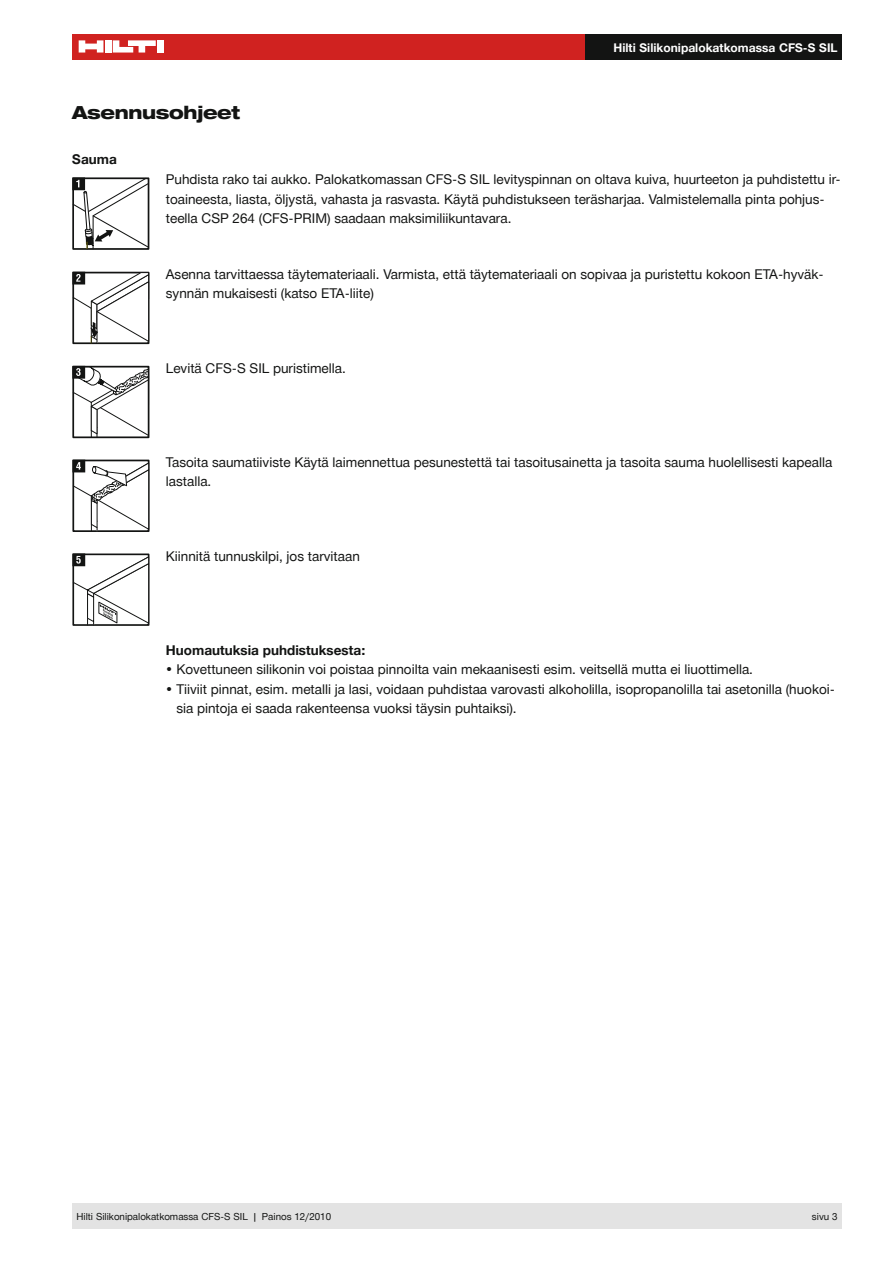
<style>
.page{position:relative;width:893px;height:1263px;background:#fff}
.page>*{position:absolute;margin:0;border:0;box-sizing:border-box;transform-origin:0 0}
.t1{font:800 expanded 18px "Hilti";letter-spacing:-.02em;color:#131413}
.t2{font:13.5px/19.5px "Hilti";color:#131413}
.t3{font:700 13.5px "Hilti";color:#131413}
.t4{font:700 12px "Hilti";color:#fff}
.t5{font:9.75px "Hilti";color:#131413}
</style>
<div class="page">
<div style="left:72px;top:34px;width:513px;height:26px;background:#d02220"></div>
<div style="left:105px;top:40px;width:6px;height:13px;background:#fff"></div>
<div style="left:157px;top:40px;width:7px;height:13px;background:#fff"></div>
<svg style="left:79px;top:40px;width:24px;height:13px"></svg>
<svg style="left:113px;top:40px;width:43px;height:13px"></svg>
<div style="left:585px;top:34px;width:257px;height:26px;background:#131413"></div>
<div style="left:72px;top:1203px;width:770px;height:26px;background:#e3e3e3"></div>
<svg style="left:72px;top:177px;width:78px;height:73px"></svg>
<svg style="left:72px;top:272px;width:78px;height:72px"></svg>
<svg style="left:72px;top:365px;width:78px;height:73px"></svg>
<svg style="left:72px;top:460px;width:78px;height:71px"></svg>
<svg style="left:72px;top:553px;width:77px;height:72px"></svg>
<h1 class="t1" style="left:72px;top:101px;width:170px">Asennusohjeet</h1>
<p class="t3" style="left:72px;top:152px;width:46px">Sauma</p>
<p class="t4" style="left:613px;top:41px;width:226px">Hilti Silikonipalokatkomassa CFS-S SIL</p>
<p class="t2" style="left:166px;top:170px;width:676px">Puhdista rako tai aukko. Palokatkomassan CFS-S SIL levityspinnan on oltava kuiva, huurteeton ja puhdistettu ir&shy;toaineesta, liasta, öljystä, vahasta ja rasvasta. Käytä puhdistukseen teräsharjaa. Valmistelemalla pinta pohjus&shy;teella CSP 264 (CFS-PRIM) saadaan maksimiliikuntavara.</p>
<p class="t2" style="left:166px;top:264px;width:659px">Asenna tarvittaessa täytemateriaali. Varmista, että täytemateriaali on sopivaa ja puristettu kokoon ETA-hyväk&shy;synnän mukaisesti (katso ETA-liite)</p>
<p class="t2" style="left:166px;top:358px;width:182px">Levitä CFS-S SIL puristimella.</p>
<p class="t2" style="left:166px;top:452px;width:668px">Tasoita saumatiiviste Käytä laimennettua pesunestettä tai tasoitusainetta ja tasoita sauma huolellisesti kapealla lastalla.</p>
<p class="t2" style="left:166px;top:546px;width:196px">Kiinnitä tunnuskilpi, jos tarvitaan</p>
<p class="t3" style="left:166px;top:642px;width:201px">Huomautuksia puhdistuksesta:</p>
<p class="t2" style="left:166px;top:660px;width:589px">• Kovettuneen silikonin voi poistaa pinnoilta vain mekaanisesti esim. veitsellä mutta ei liuottimella.</p>
<p class="t2" style="left:176px;top:679px;width:660px;text-indent:-11px">• Tiiviit pinnat, esim. metalli ja lasi, voidaan puhdistaa varovasti alkoholilla, isopropanolilla tai asetonilla (huokoi&shy;sia pintoja ei saada rakenteensa vuoksi täysin puhtaiksi).</p>
<p class="t5" style="left:77px;top:1211px;width:256px">Hilti Silikonipalokatkomassa CFS-S SIL | Painos 12/2010</p>
<p class="t5" style="left:812px;top:1211px;width:27px">sivu 3</p>
</div>
